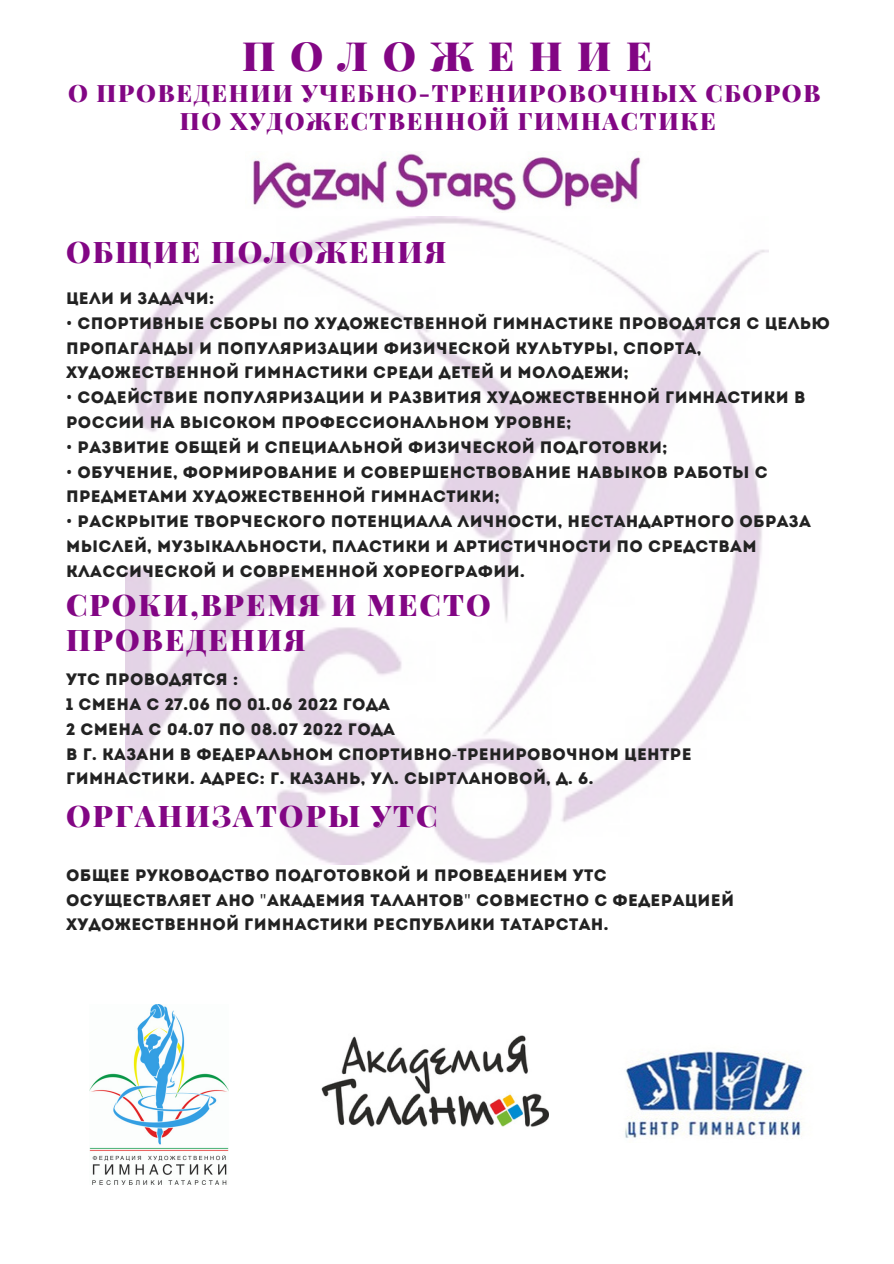
<style>
.page{position:relative;width:894px;height:1264px;background:#fff}
.page>*{position:absolute;margin:0;border:0;box-sizing:border-box;transform-origin:0 0}
.t1{font:900 40.35px "Playfair Display";letter-spacing:.365em;color:#820684}
.t2{font:900 29.85px/35px "Playfair Display";letter-spacing:.07em;color:#820684}
.t3{font:900 24px "Playfair Display";letter-spacing:.07em;color:#820684}
.t4{font:16.5px/24.8px "Intro";letter-spacing:.02em;color:#222}
.s1{font-family:"Noto Sans"}
</style>
<div class="page">
<img style="left:253px;top:153px;width:388px;height:58px">
<img style="left:89px;top:1004px;width:139px;height:180px">
<img style="left:625px;top:1051px;width:178px;height:88px">
<img style="left:321px;top:1035px;width:227px;height:92px">
<img style="left:125px;top:216px;width:643px;height:648px">
<p class="t1" style="left:242px;top:27px;width:411px">ПОЛОЖЕНИЕ</p>
<p class="t3" style="left:68px;top:76px;width:753px">О ПРОВЕДЕНИИ УЧЕБНО-ТРЕНИРОВОЧНЫХ СБОРОВ</p>
<p class="t3" style="left:180px;top:104px;width:537px">ПО ХУДОЖЕСТВЕННОЙ ГИМНАСТИКЕ</p>
<p class="t2" style="left:66px;top:233px;width:382px">ОБЩИЕ ПОЛОЖЕНИЯ</p>
<p class="t4" style="left:66px;top:287px;width:150px">Цели и задачи:</p>
<p class="t4" style="left:66px;top:312px;width:765px"><span class="s1">•</span> Спортивные сборы по художественной гимнастике проводятся с целью пропаганды и популяризации физической культуры, спорта, художественной гимнастики среди детей и молодежи;</p>
<p class="t4" style="left:66px;top:387px;width:740px"><span class="s1">•</span> Содействие популяризации и развития художественной гимнастики в<br>России на высоком профессиональном уровне;</p>
<p class="t4" style="left:66px;top:436px;width:602px"><span class="s1">•</span> Развитие общей и специальной физической подготовки;</p>
<p class="t4" style="left:66px;top:461px;width:703px"><span class="s1">•</span> Обучение, формирование и совершенствование навыков работы с предметами художественной гимнастики;</p>
<p class="t4" style="left:66px;top:510px;width:746px"><span class="s1">•</span> Раскрытие творческого потенциала личности, нестандартного образа мыслей, музыкальности, пластики и артистичности по средствам классической и современной хореографии.</p>
<p class="t2" style="left:66px;top:586px;width:426px">СРОКИ,ВРЕМЯ И МЕСТО<br>ПРОВЕДЕНИЯ</p>
<p class="t4" style="left:66px;top:668px;width:173px">УТС проводятся :</p>
<p class="t4" style="left:66px;top:693px;width:325px">1 смена с 27.06 по 01.06 2022 года</p>
<p class="t4" style="left:66px;top:718px;width:330px">2 смена с 04.07 по 08.07 2022 года</p>
<p class="t4" style="left:66px;top:743px;width:626px">в г. Казани в Федеральном спортивно<span class="s1">-</span>тренировочном центре гимнастики. Адрес: г. Казань, ул. Сыртлановой, д. 6.</p>
<p class="t2" style="left:66px;top:797px;width:372px">ОРГАНИЗАТОРЫ УТС</p>
<p class="t4" style="left:66px;top:864px;width:669px">Общее руководство подготовкой и проведением УТС осуществляет АНО <span class="s1">"</span>Академия Талантов<span class="s1">"</span> совместно с федерацией художественной гимнастики республики татарстан.</p>
</div>
